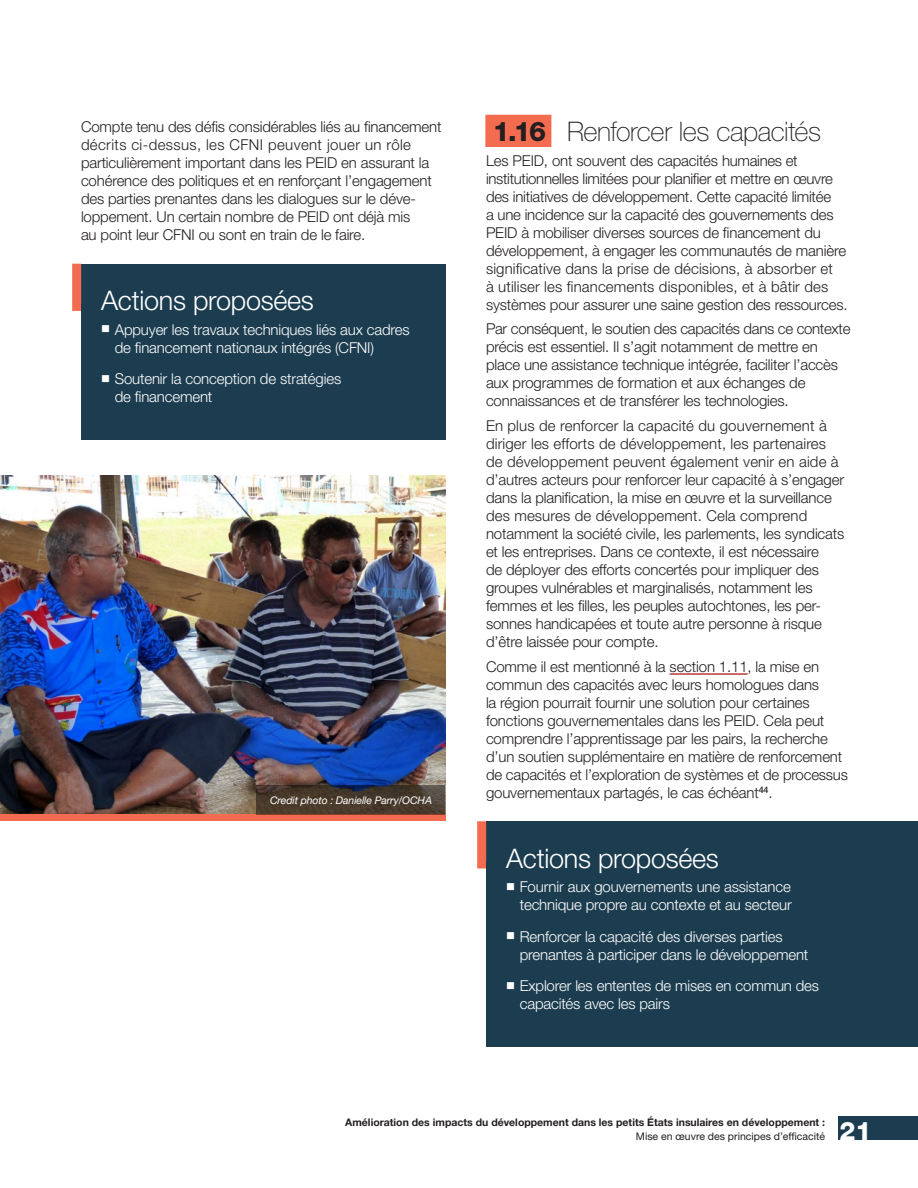
<style>
.page{position:relative;width:918px;height:1188px;background:#fff}
.page>*{position:absolute;margin:0;border:0;box-sizing:border-box;transform-origin:0 0}
.t1{font:300 27px "Helvetica Neue LT Std";letter-spacing:-.01em;color:#fff}
.t2{font:100 27px "Helvetica Neue LT Std";letter-spacing:-.015em;color:#231f20}
.t3{font:800 25.5px "Helvetica Neue LT Std";color:#fff}
.t4{font:300 15px/18px "Helvetica Neue LT Std";letter-spacing:-.01em;color:#231f20}
.t5{font:300 15px/18px "Helvetica Neue LT Std";letter-spacing:-.01em;color:#fff}
.t6{font:700 10.5px "Helvetica Neue LT Std";color:#231f20}
.t7{font:10.5px "Helvetica Neue LT Std";color:#231f20}
.t8{font:italic 10.5px "Helvetica Neue LT Std";letter-spacing:-.01em;color:#fff}
.s1{font-weight:800}
</style>
<div class="page">
<div style="left:81px;top:264px;width:365px;height:54px;background:#1c3d50"></div>
<div style="left:72px;top:264px;width:9px;height:47px;background:#f36c50"></div>
<div style="left:81px;top:304px;width:365px;height:87px;background:#1c3d50"></div>
<div style="left:81px;top:353px;width:365px;height:87px;background:#1c3d50"></div>
<div style="left:485px;top:115px;width:66px;height:32px;background:#f36c50"></div>
<hr style="left:670px;top:673px;width:78px;height:2px;background:#b83a38">
<div style="left:486px;top:821px;width:432px;height:54px;background:#1c3d50"></div>
<div style="left:477px;top:821px;width:9px;height:47px;background:#f36c50"></div>
<div style="left:486px;top:861px;width:432px;height:87px;background:#1c3d50"></div>
<div style="left:486px;top:911px;width:432px;height:87px;background:#1c3d50"></div>
<div style="left:486px;top:960px;width:432px;height:87px;background:#1c3d50"></div>
<img style="left:0;top:476px;width:445px;height:338px">
<div style="left:0;top:814px;width:446px;height:7px;background:#f36c50"></div>
<svg style="left:256px;top:785px;width:190px;height:30px;background:#48392e"></svg>
<div style="left:839px;top:1116px;width:79px;height:24px;background:#1c3d50"></div>
<p class="t4" style="left:81px;top:118px;width:362px">Compte tenu des défis considérables liés au financement décrits ci-dessus, les CFNI peuvent jouer un rôle particulièrement important dans les PEID en assurant la cohérence des politiques et en renforçant l’engagement des parties prenantes dans les dialogues sur le déve&shy;loppement. Un certain nombre de PEID ont déjà mis<br>au point leur CFNI ou sont en train de le faire.</p>
<h1 class="t1" style="left:101px;top:284px;width:214px">Actions proposées</h1>
<p class="t5" style="left:115px;top:320px;width:296px">Appuyer les travaux techniques liés aux cadres de financement nationaux intégrés (CFNI)</p>
<p class="t5" style="left:115px;top:370px;width:228px">Soutenir la conception de stratégies de financement</p>
<p class="t8" style="left:270px;top:794px;width:164px">Credit photo : Danielle Parry/OCHA</p>
<h1 class="t2" style="left:493px;top:116px;width:330px"><span class="s1">1.16</span> Renforcer les capacités</h1>
<p class="t4" style="left:486px;top:151px;width:363px">Les PEID, ont souvent des capacités humaines et institutionnelles limitées pour planifier et mettre en œuvre des initiatives de développement. Cette capacité limitée<br>a une incidence sur la capacité des gouvernements des PEID à mobiliser diverses sources de financement du développement, à engager les communautés de manière significative dans la prise de décisions, à absorber et<br>à utiliser les financements disponibles, et à bâtir des systèmes pour assurer une saine gestion des ressources.</p>
<p class="t4" style="left:486px;top:320px;width:366px">Par conséquent, le soutien des capacités dans ce contexte précis est essentiel. Il s’agit notamment de mettre en place une assistance technique intégrée, faciliter l’accès aux programmes de formation et aux échanges de connaissances et de transférer les technologies.</p>
<p class="t4" style="left:486px;top:416px;width:360px">En plus de renforcer la capacité du gouvernement à diriger les efforts de développement, les partenaires de développement peuvent également venir en aide à d’autres acteurs pour renforcer leur capacité à s’engager dans la planification, la mise en œuvre et la surveillance des mesures de développement. Cela comprend notamment la société civile, les parlements, les syndicats et les entreprises. Dans ce contexte, il est nécessaire<br>de déployer des efforts concertés pour impliquer des groupes vulnérables et marginalisés, notamment les femmes et les filles, les peuples autochtones, les per&shy;sonnes handicapées et toute autre personne à risque d’être laissée pour compte.</p>
<p class="t4" style="left:486px;top:657px;width:363px">Comme il est mentionné à la section 1.11, la mise en commun des capacités avec leurs homologues dans<br>la région pourrait fournir une solution pour certaines fonctions gouvernementales dans les PEID. Cela peut comprendre l’apprentissage par les pairs, la recherche d’un soutien supplémentaire en matière de renforcement de capacités et l’exploration de systèmes et de processus gouvernementaux partagés, le cas échéant<sup>44</sup>.</p>
<h1 class="t1" style="left:506px;top:841px;width:214px">Actions proposées</h1>
<p class="t5" style="left:520px;top:878px;width:274px">Fournir aux gouvernements une assistance technique propre au contexte et au secteur</p>
<p class="t5" style="left:520px;top:927px;width:290px">Renforcer la capacité des diverses parties prenantes à participer dans le développement</p>
<p class="t5" style="left:520px;top:977px;width:301px">Explorer les ententes de mises en commun des capacités avec les pairs</p>
<p class="t6" style="left:345px;top:1116px;width:481px">Amélioration des impacts du développement dans les petits États insulaires en développement :</p>
<p class="t7" style="left:636px;top:1130px;width:191px">Mise en œuvre des principes d’efficacité</p>
<h2 class="t3" style="left:839px;top:1116px;width:34px">21</h2>
</div>
